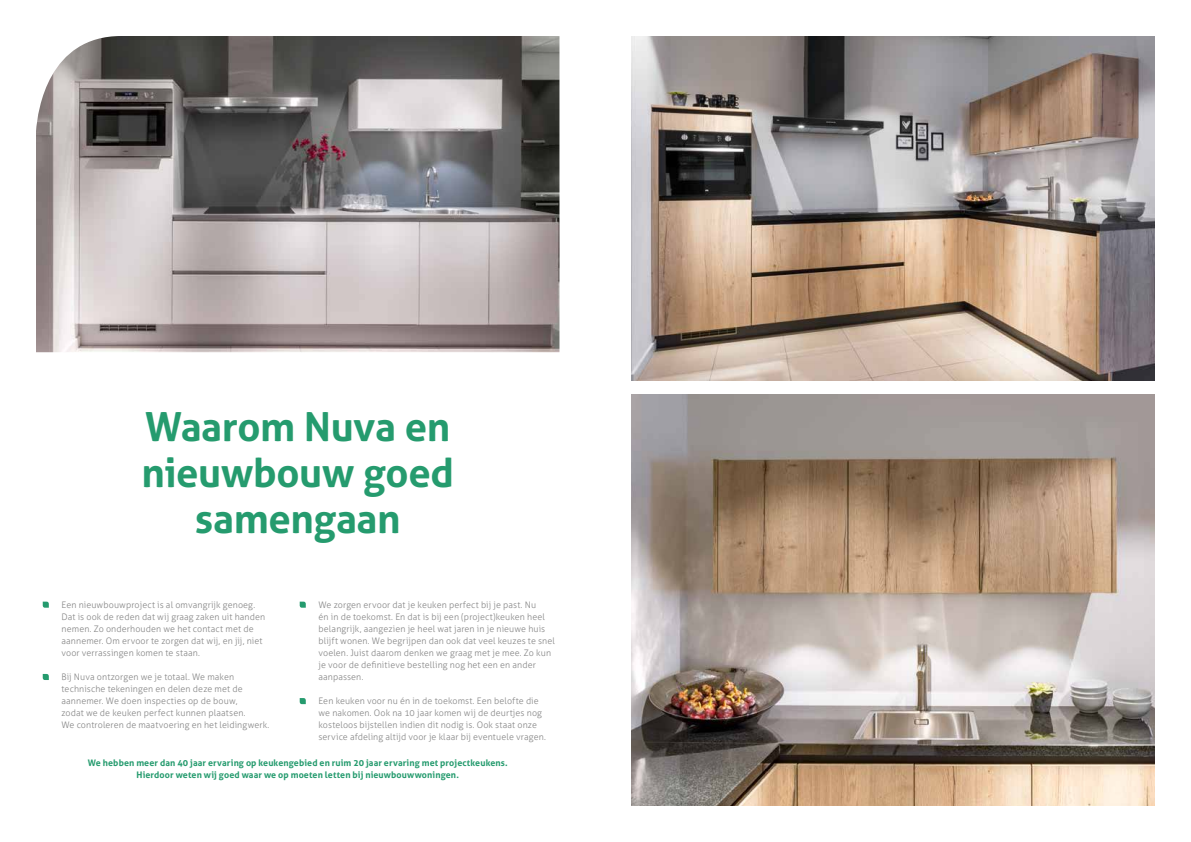
<style>
.page{position:relative;width:1191px;height:842px;background:#fff}
.page>*{position:absolute;margin:0;border:0;box-sizing:border-box;transform-origin:0 0}
.t1{font:700 40px/46px "Aller";letter-spacing:-.01em;color:#259b6e;text-align:center}
.t2{font:300 9px/12px "Aller";letter-spacing:.01em;color:#878787}
.t3{font:700 9px/12px "Aller";letter-spacing:.01em;color:#259b6e;text-align:center}
</style>
<div class="page">
<svg style="left:43px;top:602px;width:6px;height:6px"></svg>
<svg style="left:300px;top:602px;width:6px;height:6px"></svg>
<svg style="left:43px;top:674px;width:6px;height:6px"></svg>
<svg style="left:300px;top:698px;width:6px;height:6px"></svg>
<img style="left:36px;top:36px;width:523px;height:316px">
<img style="left:631px;top:395px;width:524px;height:411px">
<img style="left:631px;top:36px;width:524px;height:345px">
<h1 class="t1" style="left:141px;top:403px;width:314px">Waarom Nuva en nieuwbouw goed samengaan</h1>
<p class="t2" style="left:62px;top:599px;width:205px">Een nieuwbouwproject is al omvangrijk genoeg.<br>Dat is ook de reden dat wij graag zaken uit handen nemen. Zo onderhouden we het contact met de aannemer. Om ervoor te zorgen dat wij, en jij, niet voor verrassingen komen te staan.</p>
<p class="t2" style="left:62px;top:671px;width:209px">Bij Nuva ontzorgen we je totaal. We maken technische tekeningen en delen deze met de aannemer. We doen inspecties op de bouw,<br>zodat we de keuken perfect kunnen plaatsen.<br>We controleren de maatvoering en het leidingwerk.</p>
<p class="t2" style="left:318px;top:599px;width:238px">We zorgen ervoor dat je keuken perfect bij je past. Nu<br>én in de toekomst. En dat is bij een (project)keuken heel belangrijk, aangezien je heel wat jaren in je nieuwe huis blijft wonen. We begrijpen dan ook dat veel keuzes te snel voelen. Juist daarom denken we graag met je mee. Zo kun je voor de definitieve bestelling nog het een en ander aanpassen.</p>
<p class="t2" style="left:318px;top:695px;width:229px">Een keuken voor nu én in de toekomst. Een belofte die we nakomen. Ook na 10 jaar komen wij de deurtjes nog kosteloos bijstellen indien dit nodig is. Ook staat onze service afdeling altijd voor je klaar bij eventuele vragen.</p>
<p class="t3" style="left:88px;top:757px;width:421px">We hebben meer dan 40 jaar ervaring op keukengebied en ruim 20 jaar ervaring met projectkeukens.<br>Hierdoor weten wij goed waar we op moeten letten bij nieuwbouwwoningen.</p>
</div>
